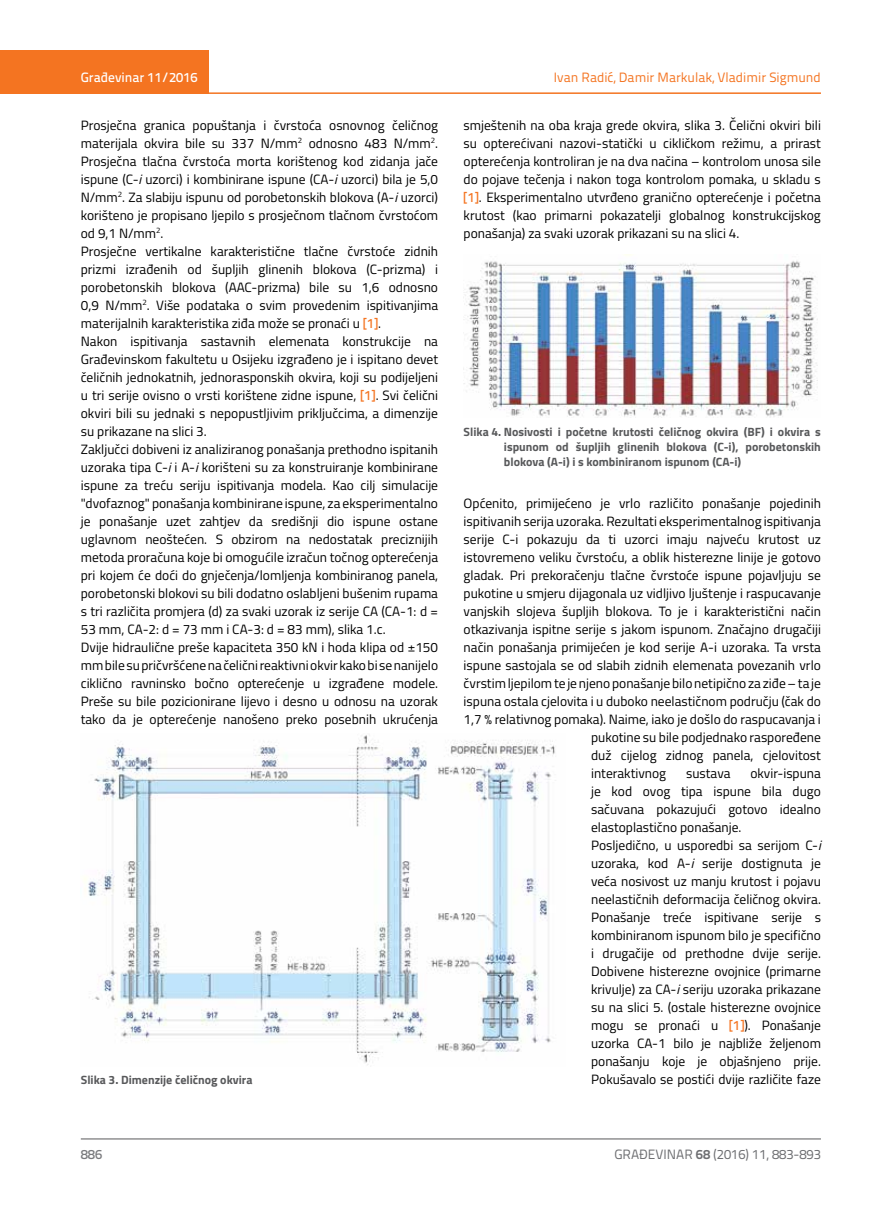
<style>
.page{position:relative;width:872px;height:1212px;background:#fff}
.page>*{position:absolute;margin:0;border:0;box-sizing:border-box;transform-origin:0 0}
.t1{font:13.5px/18px "Titillium";color:#000}
.t2{font:13.5px "Titillium Text 22 L";color:#f47421}
.t3{font:13.5px "Titillium Text 22 L";color:#6d6e71}
.t4{font:500 13.5px "Titillium Text 22 L";color:#fff}
.t5{font:500 13.5px "Titillium Text 22 L";color:#797a7d}
.t6{font:700 12px/15px "Titillium";color:#58595b;text-align:justify}
.s1{font-style:italic}
.s2{font-family:"Titillium Text 22 L";font-weight:500;color:#f47421}
.s3{font-weight:700}
</style>
<div class="page">
<div style="left:0;top:50px;width:208px;height:44px;background:#f47421"></div>
<hr style="left:0;top:92px;width:821px;height:2px;background:#f47421">
<hr style="left:81px;top:1139px;width:740px;height:1px;background:#58595b">
<img style="left:84px;top:735px;width:471px;height:330px">
<img style="left:463px;top:254px;width:355px;height:164px">
<p class="t4" style="left:81px;top:67px;width:118px">Građevinar 11/2016</p>
<p class="t2" style="left:554px;top:68px;width:268px">Ivan Radić, Damir Markulak, Vladimir Sigmund</p>
<p class="t1" style="left:81px;top:115px;width:359px">Prosječna granica popuštanja i čvrstoća osnovnog čeličnog materijala okvira bile su 337 N/mm<sup>2</sup> odnosno 483 N/mm<sup>2</sup>.<br>Prosječna tlačna čvrstoća morta korištenog kod zidanja jače ispune (C-<span class="s1">i</span> uzorci) i kombinirane ispune (CA-<span class="s1">i</span> uzorci) bila je 5,0<br>N/mm<sup>2</sup>. Za slabiju ispunu od porobetonskih blokova (A-<span class="s1">i</span> uzorci) korišteno je propisano ljepilo s prosječnom tlačnom čvrstoćom od 9,1 N/mm<sup>2</sup>.<br>Prosječne vertikalne karakteristične tlačne čvrstoće zidnih prizmi izrađenih od šupljih glinenih blokova (C-prizma) i porobetonskih blokova (AAC-prizma) bile su 1,6 odnosno 0,9 N/mm<sup>2</sup>. Više podataka o svim provedenim ispitivanjima materijalnih karakteristika ziđa može se pronaći u <span class="s2">[1]</span>.<br>Nakon ispitivanja sastavnih elemenata konstrukcije na Građevinskom fakultetu u Osijeku izgrađeno je i ispitano devet čeličnih jednokatnih, jednorasponskih okvira, koji su podijeljeni u tri serije ovisno o vrsti korištene zidne ispune, <span class="s2">[1]</span>. Svi čelični okviri bili su jednaki s nepopustljivim priključcima, a dimenzije su prikazane na slici 3.<br>Zaključci dobiveni iz analiziranog ponašanja prethodno ispitanih uzoraka tipa C-<span class="s1">i</span> i A-<span class="s1">i</span> korišteni su za konstruiranje kombinirane ispune za treću seriju ispitivanja modela. Kao cilj simulacije "dvofaznog" ponašanja kombinirane ispune, za eksperimentalno je ponašanje uzet zahtjev da središnji dio ispune ostane uglavnom neoštećen. S obzirom na nedostatak preciznijih metoda proračuna koje bi omogućile izračun točnog opterećenja pri kojem će doći do gnječenja/lomljenja kombiniranog panela, porobetonski blokovi su bili dodatno oslabljeni bušenim rupama s tri različita promjera (d) za svaki uzorak iz serije CA (CA-1: d = 53 mm, CA-2: d = 73 mm i CA-3: d = 83 mm), slika 1.c.<br>Dvije hidraulične preše kapaciteta 350 kN i hoda klipa od ±150 mm bile su pričvršćene na čelični reaktivni okvir kako bi se nanijelo ciklično ravninsko bočno opterećenje u izgrađene modele.<br>Preše su bile pozicionirane lijevo i desno u odnosu na uzorak tako da je opterećenje nanošeno preko posebnih ukrućenja</p>
<p class="t1" style="left:463px;top:115px;width:359px;text-align:justify">smještenih na oba kraja grede okvira, slika 3. Čelični okviri bili su opterećivani nazovi-statički u cikličkom režimu, a prirast opterećenja kontroliran je na dva načina – kontrolom unosa sile do pojave tečenja i nakon toga kontrolom pomaka, u skladu s <span class="s2">[1]</span>. Eksperimentalno utvrđeno granično opterećenje i početna krutost (kao primarni pokazatelji globalnog konstrukcijskog ponašanja) za svaki uzorak prikazani su na slici 4.</p>
<p class="t6" style="left:504px;top:423px;width:318px;text-indent:-40px">Slika 4. Nosivosti i početne krutosti čeličnog okvira (BF) i okvira s ispunom od šupljih glinenih blokova (C-i), porobetonskih blokova (A-i) i s kombiniranom ispunom (CA-i)</p>
<p class="t1" style="left:463px;top:493px;width:359px">Općenito, primijećeno je vrlo različito ponašanje pojedinih</p>
<p class="t1" style="left:463px;top:511px;width:359px">ispitivanih serija uzoraka. Rezultati eksperimentalnog ispitivanja</p>
<p class="t1" style="left:463px;top:529px;width:359px">serije C-i pokazuju da ti uzorci imaju najveću krutost uz</p>
<p class="t1" style="left:463px;top:547px;width:359px">istovremeno veliku čvrstoću, a oblik histerezne linije je gotovo</p>
<p class="t1" style="left:463px;top:565px;width:359px">gladak. Pri prekoračenju tlačne čvrstoće ispune pojavljuju se</p>
<p class="t1" style="left:463px;top:583px;width:359px">pukotine u smjeru dijagonala uz vidljivo ljuštenje i raspucavanje</p>
<p class="t1" style="left:463px;top:601px;width:359px">vanjskih slojeva šupljih blokova. To je i karakteristični način</p>
<p class="t1" style="left:463px;top:619px;width:359px">otkazivanja ispitne serije s jakom ispunom. Značajno drugačiji</p>
<p class="t1" style="left:463px;top:637px;width:359px">način ponašanja primijećen je kod serije A-i uzoraka. Ta vrsta</p>
<p class="t1" style="left:463px;top:656px;width:359px">ispune sastojala se od slabih zidnih elemenata povezanih vrlo</p>
<p class="t1" style="left:463px;top:674px;width:359px">čvrstim ljepilom te je njeno ponašanje bilo netipično za ziđe – ta je</p>
<p class="t1" style="left:463px;top:692px;width:359px">ispuna ostala cjelovita i u duboko neelastičnom području (čak do</p>
<p class="t1" style="left:463px;top:710px;width:359px">1,7 % relativnog pomaka). Naime, iako je došlo do raspucavanja i</p>
<p class="t1" style="left:591px;top:728px;width:231px">pukotine su bile podjednako raspoređene</p>
<p class="t1" style="left:591px;top:746px;width:231px">duž cijelog zidnog panela, cjelovitost</p>
<p class="t1" style="left:591px;top:764px;width:77px">interaktivnog</p>
<p class="t1" style="left:686px;top:764px;width:46px">sustava</p>
<p class="t1" style="left:591px;top:764px;width:231px;text-indent:159px">okvir-ispuna je kod ovog tipa ispune bila dugo sačuvana pokazujući gotovo idealno elastoplastično ponašanje.<br>Posljedično, u usporedbi sa serijom C-<span class="s1">i </span>uzoraka, kod A-<span class="s1">i</span> serije dostignuta je veća nosivost uz manju krutost i pojavu neelastičnih deformacija čeličnog okvira.<br>Ponašanje treće ispitivane serije s kombiniranom ispunom bilo je specifično i drugačije od prethodne dvije serije.<br>Dobivene histerezne ovojnice (primarne krivulje) za CA-<span class="s1">i</span> seriju uzoraka prikazane su na slici 5. (ostale histerezne ovojnice mogu se pronaći u <span class="s2">[1]</span>). Ponašanje uzorka CA-1 bilo je najbliže željenom ponašanju koje je objašnjeno prije.</p>
<p class="t6" style="left:81px;top:1072px;width:173px">Slika 3. Dimenzije čeličnog okvira</p>
<p class="t1" style="left:591px;top:1070px;width:231px">Pokušavalo se postići dvije različite faze</p>
<p class="t5" style="left:81px;top:1144px;width:23px">886</p>
<p class="t3" style="left:614px;top:1144px;width:208px">GRAĐEVINAR <span class="s3">68</span> (2016) 11, 883-893</p>
</div>
